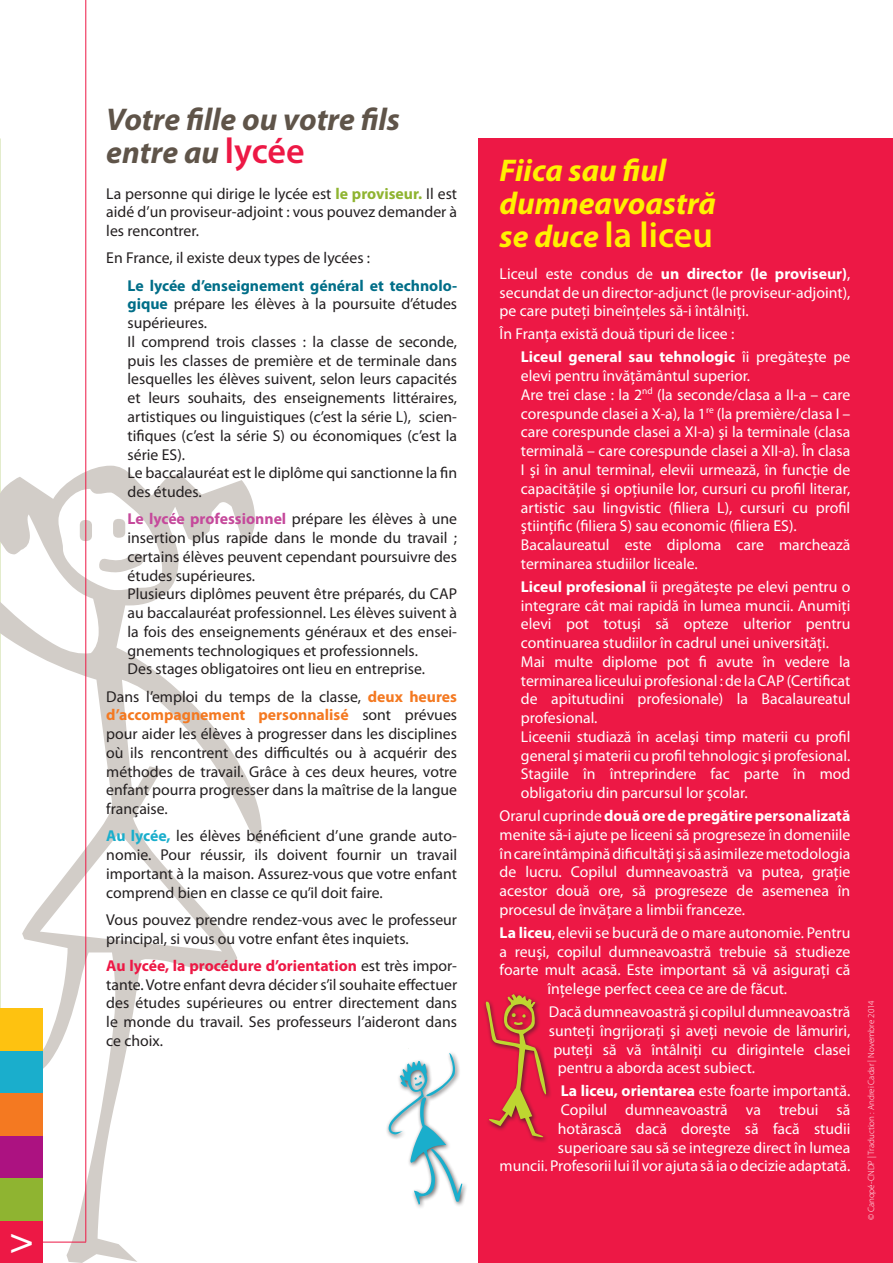
<style>
.page{position:relative;width:893px;height:1263px;background:#fff}
.page>*{position:absolute;margin:0;border:0;box-sizing:border-box;transform-origin:0 0}
.titre{font:600 36px "Myriad Pro";color:#fff101}
.t1{font:36px "Helvetica";color:#fff}
.titre-2{font:italic 700 31.5px/33px "Myriad Pro";color:#5f5449}
.titre-3{font:italic 700 31.5px/33px "Myriad Pro";color:#fff101}
.t2{font:15.75px/18.8px "Myriad Pro";color:#fff;text-align:justify}
.t3{font:15.75px/18.8px "Myriad Pro";color:#231f20;text-align:justify}
.t4{font:300 9px "Myriad Pro";color:#fff}
.s1{font-weight:600;font-style:normal;font-size:36px;color:#ed1845}
.s2{font-weight:700;color:#8fb431}
.s3{font-weight:700;color:#006e88}
.s4{font-weight:700;color:#c5499b}
.s5{font-weight:700;color:#f47921}
.s6{font-weight:700;color:#1aaecc}
.s7{font-weight:700;color:#ed1845}
.s8{font-weight:700;font-style:italic;font-size:31.5px}
.s9{font-weight:700}
</style>
<div class="page">
<svg style="left:0;top:415px;width:262px;height:848px"></svg>
<svg style="left:98px;top:553px;width:46px;height:20px"></svg>
<div style="left:478px;top:138px;width:415px;height:1125px;background:#ed1845"></div>
<hr style="left:85px;top:0;width:1px;height:1242px;background:#ed1845">
<div style="left:0;top:1220px;width:43px;height:43px;background:#ed1845"></div>
<div style="left:0;top:1178px;width:43px;height:42px;background:#8fb431"></div>
<div style="left:0;top:1135px;width:43px;height:43px;background:#ac1281"></div>
<div style="left:0;top:1093px;width:43px;height:42px;background:#f47921"></div>
<div style="left:0;top:1050px;width:43px;height:43px;background:#1aaecc"></div>
<div style="left:0;top:1008px;width:43px;height:42px;background:#fec210"></div>
<hr style="left:43px;top:1242px;width:43px;height:1px;background:#ed1845">
<div style="left:385px;top:1050px;width:83px;height:160px;background:#231f20;opacity:.75"></div>
<div style="left:483px;top:991px;width:69px;height:152px;background:#231f20;opacity:.75"></div>
<svg style="left:485px;top:994px;width:63px;height:144px"></svg>
<svg style="left:389px;top:1048px;width:73px;height:157px"></svg>
<p class="t1" style="left:11px;top:1212px;width:23px">&gt;</p>
<p class="titre-2" style="left:106px;top:102px;width:295px">Votre fille ou votre fils entre au <span class="s1">lycée</span></p>
<p class="t3" style="left:106px;top:184px;width:352px">La personne qui dirige le lycée est <span class="s2">le proviseur.</span> Il est aidé d’un proviseur-adjoint : vous pouvez demander à les rencontrer.</p>
<p class="t3" style="left:106px;top:249px;width:265px">En France, il existe deux types de lycées :</p>
<p class="t3" style="left:128px;top:276px;width:331px"><span class="s3">Le lycée d’enseignement général et technolo&shy;gique</span> prépare les élèves à la poursuite d’études supérieures.</p>
<p class="t3" style="left:128px;top:332px;width:331px">Il comprend trois classes : la classe de seconde, puis les classes de première et de terminale dans lesquelles les élèves suivent, selon leurs capacités et leurs souhaits, des enseignements littéraires, artistiques ou linguistiques (c’est la série L), scien&shy;tifiques (c’est la série S) ou économiques (c’est la série ES).</p>
<p class="t3" style="left:128px;top:463px;width:331px">Le baccalauréat est le diplôme qui sanctionne la fin des études.</p>
<p class="t3" style="left:128px;top:509px;width:331px"><span class="s4">Le lycée professionnel</span> prépare les élèves à une insertion plus rapide dans le monde du travail ; certains élèves peuvent cependant poursuivre des études supérieures.</p>
<p class="t3" style="left:128px;top:584px;width:331px">Plusieurs diplômes peuvent être préparés, du CAP au baccalauréat professionnel. Les élèves suivent à la fois des enseignements généraux et des ensei&shy;gnements technologiques et professionnels.</p>
<p class="t3" style="left:128px;top:659px;width:299px">Des stages obligatoires ont lieu en entreprise.</p>
<p class="t3" style="left:106px;top:687px;width:352px">Dans l’emploi du temps de la classe, <span class="s5">deux heures d’accompagnement personnalisé</span> sont prévues pour aider les élèves à progresser dans les disciplines où ils rencontrent des difficultés ou à acquérir des méthodes de travail. Grâce à ces deux heures, votre enfant pourra progresser dans la maîtrise de la langue française.</p>
<p class="t3" style="left:106px;top:826px;width:352px"><span class="s6">Au lycée,</span> les élèves bénéficient d’une grande auto&shy;nomie. Pour réussir, ils doivent fournir un travail important à la maison. Assurez-vous que votre enfant comprend bien en classe ce qu’il doit faire.</p>
<p class="t3" style="left:106px;top:910px;width:352px">Vous pouvez prendre rendez-vous avec le professeur principal, si vous ou votre enfant êtes inquiets.</p>
<p class="t3" style="left:106px;top:956px;width:352px"><span class="s7">Au lycée, la procédure d’orientation</span> est très impor&shy;tante. Votre enfant devra décider s’il souhaite effectuer des études supérieures ou entrer directement dans le monde du travail. Ses professeurs l’aideront dans ce choix.</p>
<p class="titre-3" style="left:500px;top:153px;width:218px">Fiica sau fiul dumneavoastră</p>
<p class="titre" style="left:500px;top:212px;width:215px"><span class="s8">se duce</span> la liceu</p>
<p class="t2" style="left:500px;top:264px;width:352px">Liceul este condus de <span class="s9">un director (le proviseur)</span>, secundat de un director-adjunct (le proviseur-adjoint), pe care puteţi bineînţeles să-i întâlniţi.</p>
<p class="t2" style="left:500px;top:325px;width:236px">În Franţa există două tipuri de licee :</p>
<p class="t2" style="left:521px;top:348px;width:331px"><span class="s9">Liceul general sau tehnologic</span> îi pregăteşte pe elevi pentru învăţământul superior.</p>
<p class="t2" style="left:521px;top:385px;width:331px">Are trei clase : la 2<sup>nd</sup> (la seconde/clasa a II-a – care corespunde clasei a X-a), la 1<sup>re</sup> (la première/clasa I – care corespunde clasei a XI-a) şi la terminale (clasa terminală – care corespunde clasei a XII-a). În clasa I şi în anul terminal, elevii urmează, în funcţie de capacităţile şi opţiunile lor, cursuri cu profil literar, artistic sau lingvistic (filiera L), cursuri cu profil ştiinţific (filiera S) sau economic (filiera ES).</p>
<p class="t2" style="left:521px;top:535px;width:331px">Bacalaureatul este diploma care marchează terminarea studiilor liceale.</p>
<p class="t2" style="left:521px;top:577px;width:331px"><span class="s9">Liceul profesional</span> îi pregăteşte pe elevi pentru o integrare cât mai rapidă în lumea muncii. Anumiţi elevi pot totuşi să opteze ulterior pentru continuarea studiilor în cadrul unei universităţi.</p>
<p class="t2" style="left:521px;top:652px;width:331px">Mai multe diplome pot fi avute în vedere la terminarea liceului profesional : de la CAP (Certificat de apitutudini profesionale) la Bacalaureatul profesional.</p>
<p class="t2" style="left:521px;top:727px;width:331px">Liceenii studiază în acelaşi timp materii cu profil general şi materii cu profil tehnologic şi profesional.<br>Stagiile în întreprindere fac parte în mod obligatoriu din parcursul lor şcolar.</p>
<p class="t2" style="left:500px;top:806px;width:352px">Orarul cuprinde <span class="s9">două ore de pregătire personalizată </span>menite să-i ajute pe liceeni să progreseze în domeniile în care întâmpină dificultăţi şi să asimileze metodologia de lucru. Copilul dumneavoastră va putea, graţie acestor două ore, să progreseze de asemenea în procesul de învăţare a limbii franceze.</p>
<p class="t2" style="left:500px;top:923px;width:352px"><span class="s9">La liceu</span>, elevii se bucură de o mare autonomie. Pentru</p>
<p class="t2" style="left:500px;top:942px;width:352px">a reuşi, copilul dumneavoastră trebuie să studieze</p>
<p class="t2" style="left:500px;top:960px;width:352px">foarte mult acasă. Este important să vă asiguraţi că</p>
<p class="t2" style="left:547px;top:979px;width:241px">înţelege perfect ceea ce are de făcut.</p>
<p class="t2" style="left:549px;top:1002px;width:303px">Dacă dumneavoastră şi copilul dumneavoastră</p>
<p class="t2" style="left:549px;top:1021px;width:303px">sunteţi îngrijoraţi şi aveţi nevoie de lămuriri,</p>
<p class="t2" style="left:553px;top:1040px;width:299px">puteţi să vă întâlniţi cu dirigintele clasei</p>
<p class="t2" style="left:558px;top:1058px;width:199px">pentru a aborda acest subiect.</p>
<p class="t2" style="left:500px;top:1081px;width:352px;text-align:right"><span class="s9">La liceu, orientarea</span> este foarte importantă.<br>Copilul dumneavoastră va trebui să hotărască dacă doreşte să facă studii superioare sau să se integreze direct în lumea<br>muncii. Profesorii lui îl vor ajuta să ia o decizie adaptată.</p>
<p class="t4" style="left:866px;top:1220px;width:222px;rotate:-90deg">© Canopé-CNDP | Traduction : Andrei Cadar | Novembre 2014</p>
</div>
